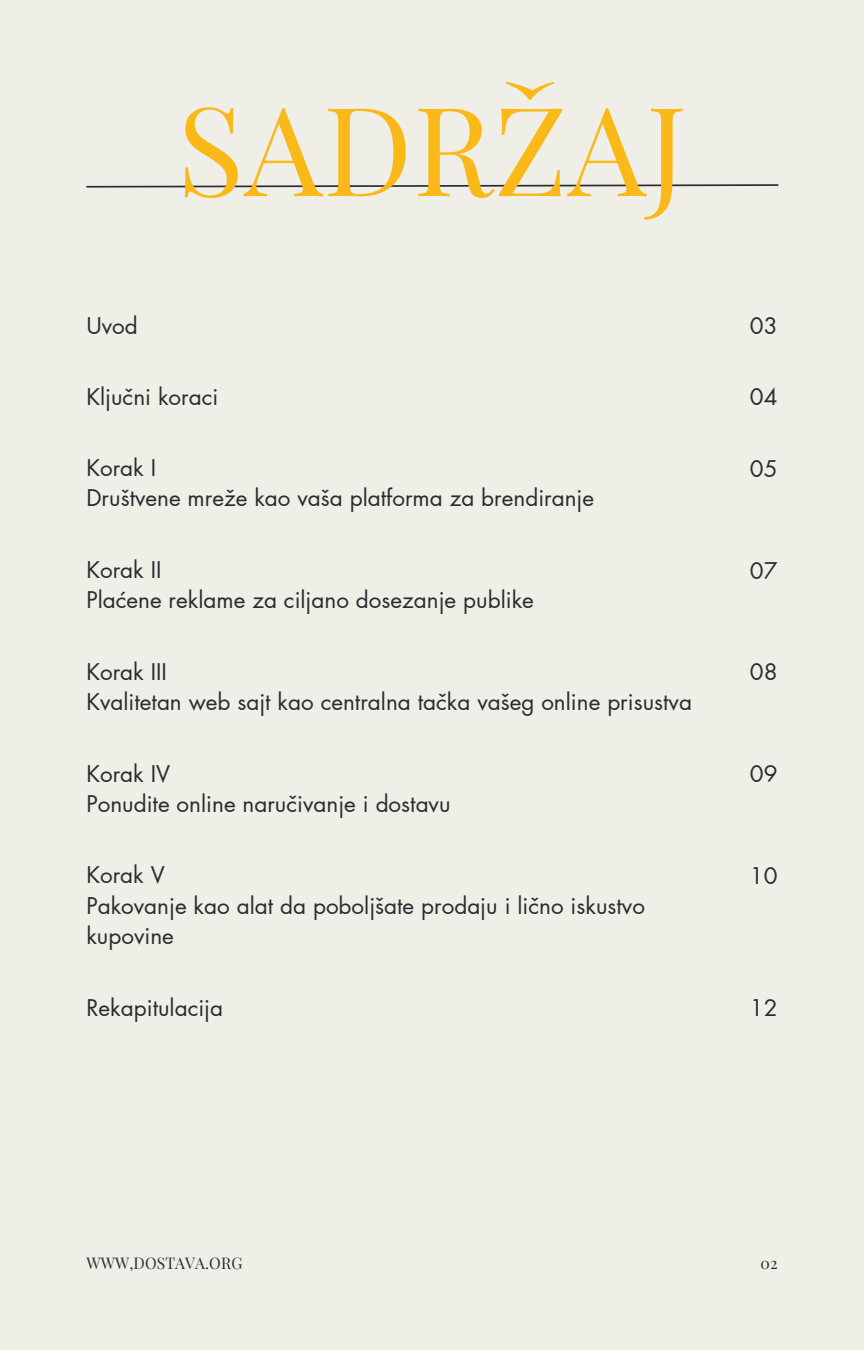
<style>
.page{position:relative;width:864px;height:1350px;background:#efeee7}
.page>*{position:absolute;margin:0;border:0;box-sizing:border-box;transform-origin:0 0}
.t1{font:123.75px "Playfair Display";letter-spacing:.005em;color:#fab919}
.t2{font:22.5px/30.4px "Futura LT Pro";color:#2b2c30}
.t3{font:15.75px "Playfair Display";letter-spacing:.005em;color:#2b2c30}
</style>
<div class="page">
<svg style="left:86px;top:184px;width:693px;height:4px"></svg>
<p class="t1" style="left:177px;top:62px;width:511px">SADRŽAJ</p>
<p class="t2" style="left:86px;top:311px;width:53px">Uvod</p>
<p class="t2" style="left:750px;top:312px;width:29px">03</p>
<p class="t2" style="left:86px;top:382px;width:133px">Ključni koraci</p>
<p class="t2" style="left:750px;top:383px;width:29px">04</p>
<p class="t2" style="left:86px;top:454px;width:71px">Korak I</p>
<p class="t2" style="left:86px;top:484px;width:509px">Društvene mreže kao vaša platforma za brendiranje</p>
<p class="t2" style="left:86px;top:555px;width:77px">Korak II</p>
<p class="t2" style="left:86px;top:586px;width:449px">Plaćene reklame za ciljano dosezanje publike</p>
<p class="t2" style="left:86px;top:657px;width:82px">Korak III</p>
<p class="t2" style="left:86px;top:688px;width:607px">Kvalitetan web sajt kao centralna tačka vašeg online prisustva</p>
<p class="t2" style="left:750px;top:454px;width:29px">05</p>
<p class="t2" style="left:750px;top:557px;width:29px">07</p>
<p class="t2" style="left:750px;top:658px;width:29px">08</p>
<p class="t2" style="left:86px;top:759px;width:85px">Korak IV</p>
<p class="t2" style="left:750px;top:760px;width:29px">09</p>
<p class="t2" style="left:86px;top:789px;width:366px">Ponudite online naručivanje i dostavu</p>
<p class="t2" style="left:86px;top:861px;width:80px">Korak V</p>
<p class="t2" style="left:750px;top:861px;width:29px">10</p>
<p class="t2" style="left:86px;top:891px;width:560px">Pakovanje kao alat da poboljšate prodaju i lično iskustvo kupovine</p>
<p class="t2" style="left:86px;top:993px;width:138px">Rekapitulacija</p>
<p class="t2" style="left:750px;top:994px;width:29px">12</p>
<p class="t3" style="left:86px;top:1252px;width:158px">WWW,DOSTAVA.ORG</p>
<p class="t3" style="left:761px;top:1252px;width:19px">02</p>
</div>
